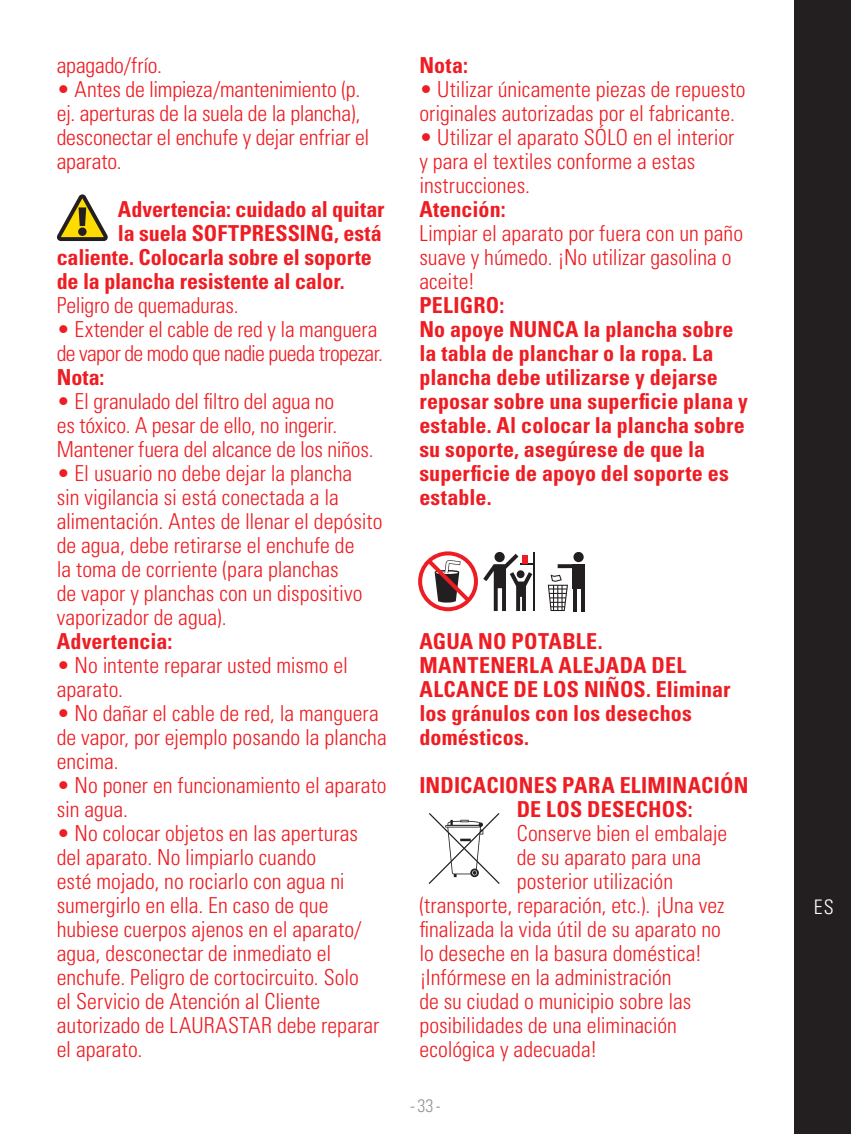
<style>
.page{position:relative;width:851px;height:1134px;background:#fff}
.page>*{position:absolute;margin:0;border:0;box-sizing:border-box;transform-origin:0 0}
.t1{font:300 condensed 22px/24px "Univers LT Std";color:#ee1d23}
.t2{font:700 condensed 22px/24px "Univers LT Std";letter-spacing:.005em;color:#ee1d23}
.t3{font:300 condensed 22px/24px "Univers LT Std";letter-spacing:-.02em;color:#ee1d23}
.t4{font:300 condensed 20px "Univers LT Std";color:#fff}
.t5{font:300 condensed 18px "Univers LT Std";color:#939598}
</style>
<div class="page">
<div style="left:794px;top:0;width:56px;height:1134px;background:#231f20"></div>
<svg style="left:57px;top:194px;width:51px;height:47px"></svg>
<svg style="left:547px;top:575px;width:21px;height:36px"></svg>
<svg style="left:418px;top:551px;width:116px;height:60px"></svg>
<div style="left:516px;top:570px;width:8px;height:8px;background:#231f20;border-radius:50%"></div>
<div style="left:572px;top:564px;width:13px;height:24px;background:#231f20"></div>
<svg style="left:572px;top:588px;width:4px;height:23px"></svg>
<hr style="left:581px;top:587px;width:4px;height:24px;background:#231f20">
<svg style="left:557px;top:564px;width:15px;height:4px"></svg>
<div style="left:573px;top:552px;width:10px;height:10px;background:#231f20;border-radius:50%"></div>
<svg style="left:428px;top:813px;width:71px;height:71px"></svg>
<p class="t1" style="left:57px;top:53px;width:107px">apagado/frío.</p>
<p class="t1" style="left:57px;top:77px;width:314px">• Antes de limpieza/mantenimiento (p. ej. aperturas de la suela de la plancha), desconectar el enchufe y dejar enfriar el aparato.</p>
<p class="t2" style="left:118px;top:197px;width:268px">Advertencia: cuidado al quitar</p>
<p class="t2" style="left:118px;top:221px;width:265px">la suela SOFTPRESSING, está</p>
<p class="t2" style="left:57px;top:245px;width:317px">caliente. Colocarla sobre el soporte</p>
<p class="t2" style="left:57px;top:269px;width:289px">de la plancha resistente al calor.</p>
<p class="t1" style="left:57px;top:294px;width:183px">Peligro de quemaduras.</p>
<p class="t3" style="left:57px;top:318px;width:327px">• Extender el cable de red y la manguera de vapor de modo que nadie pueda tropezar.</p>
<p class="t2" style="left:57px;top:365px;width:49px">Nota:</p>
<p class="t1" style="left:57px;top:390px;width:318px">• El granulado del filtro del agua no<br>es tóxico. A pesar de ello, no ingerir.<br>Mantener fuera del alcance de los niños.</p>
<p class="t1" style="left:57px;top:462px;width:327px">• El usuario no debe dejar la plancha<br>sin vigilancia si está conectada a la alimentación. Antes de llenar el depósito de agua, debe retirarse el enchufe de<br>la toma de corriente (para planchas<br>de vapor y planchas con un dispositivo vaporizador de agua).</p>
<p class="t2" style="left:57px;top:629px;width:117px">Advertencia:</p>
<p class="t1" style="left:57px;top:654px;width:293px">• No intente reparar usted mismo el aparato.</p>
<p class="t1" style="left:57px;top:702px;width:331px">• No dañar el cable de red, la manguera de vapor, por ejemplo posando la plancha encima.</p>
<p class="t1" style="left:57px;top:774px;width:331px">• No poner en funcionamiento el aparato sin agua.</p>
<p class="t1" style="left:57px;top:822px;width:324px">• No colocar objetos en las aperturas del aparato. No limpiarlo cuando<br>esté mojado, no rociarlo con agua ni sumergirlo en ella. En caso de que hubiese cuerpos ajenos en el aparato/ agua, desconectar de inmediato el enchufe. Peligro de cortocircuito. Solo<br>el Servicio de Atención al Cliente autorizado de LAURASTAR debe reparar el aparato.</p>
<p class="t2" style="left:419px;top:53px;width:50px">Nota:</p>
<p class="t1" style="left:419px;top:77px;width:328px">• Utilizar únicamente piezas de repuesto originales autorizadas por el fabricante.</p>
<p class="t1" style="left:419px;top:125px;width:316px">• Utilizar el aparato SÓLO en el interior y para el textiles conforme a estas instrucciones.</p>
<p class="t2" style="left:419px;top:197px;width:88px">Atención:</p>
<p class="t1" style="left:419px;top:221px;width:325px">Limpiar el aparato por fuera con un paño suave y húmedo. ¡No utilizar gasolina o aceite!</p>
<p class="t2" style="left:419px;top:293px;width:330px">PELIGRO:<br>No apoye NUNCA la plancha sobre la tabla de planchar o la ropa. La plancha debe utilizarse y dejarse reposar sobre una superficie plana y estable. Al colocar la plancha sobre su soporte, asegúrese de que la superficie de apoyo del soporte es estable.</p>
<p class="t2" style="left:419px;top:629px;width:313px">AGUA NO POTABLE.<br>MANTENERLA ALEJADA DEL<br>ALCANCE DE LOS NIÑOS. Eliminar los gránulos con los desechos domésticos.</p>
<p class="t2" style="left:516px;top:773px;width:233px;text-indent:-97px">INDICACIONES PARA ELIMINACIÓN<br>DE LOS DESECHOS:</p>
<p class="t1" style="left:516px;top:821px;width:212px">Conserve bien el embalaje</p>
<p class="t1" style="left:516px;top:845px;width:186px">de su aparato para una</p>
<p class="t1" style="left:516px;top:869px;width:158px">posterior utilización</p>
<p class="t1" style="left:419px;top:893px;width:307px">(transporte, reparación, etc.). ¡Una vez</p>
<p class="t1" style="left:419px;top:917px;width:303px">finalizada la vida útil de su aparato no</p>
<p class="t1" style="left:419px;top:941px;width:284px">lo deseche en la basura doméstica!</p>
<p class="t1" style="left:419px;top:965px;width:254px">¡Infórmese en la administración</p>
<p class="t1" style="left:419px;top:989px;width:273px">de su ciudad o municipio sobre las</p>
<p class="t1" style="left:419px;top:1013px;width:259px">posibilidades de una eliminación</p>
<p class="t1" style="left:419px;top:1037px;width:179px">ecológica y adecuada!</p>
<p class="t5" style="left:410px;top:1095px;width:32px">-33-</p>
<p class="t4" style="left:813px;top:895px;width:22px">ES</p>
</div>
